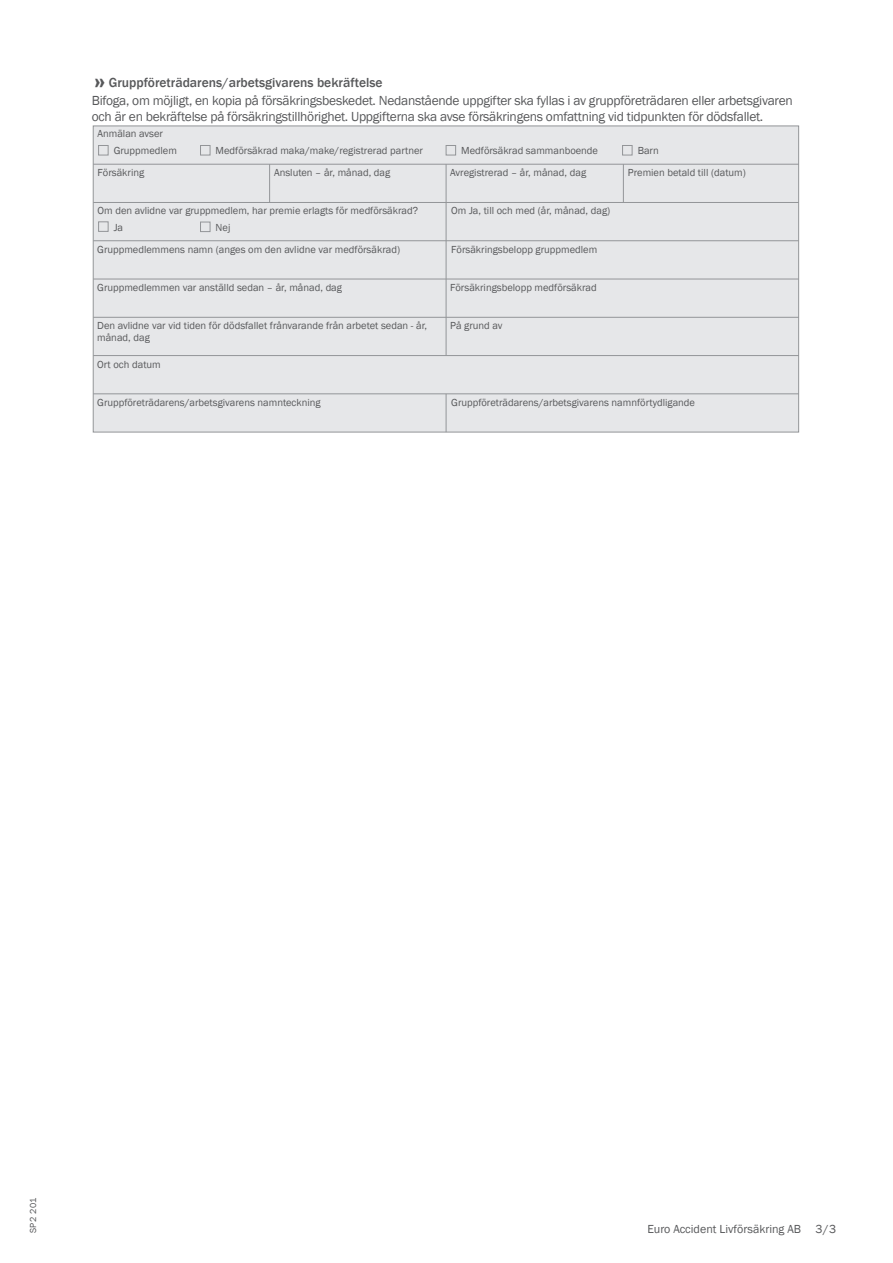
<style>
.page{position:relative;width:893px;height:1263px;background:#fff}
.page>*{position:absolute;margin:0;border:0;box-sizing:border-box;transform-origin:0 0}
.Styckesrubrik{font:800 30px "Franklin Gothic";color:#57585a}
.t1{font:13.5px/16.5px "Franklin Gothic";letter-spacing:-.02em;color:#57585a}
.Styckesrubrik-2{font:500 13.5px "Franklin Gothic";color:#57585a}
.t2{font:12px "Franklin Gothic";color:#57585a}
.t3{font:10.5px/12px "Franklin Gothic";color:#57585a}
.t4{font:9px "Franklin Gothic";letter-spacing:.05em;color:#57585a}
</style>
<div class="page">
<div style="left:93px;top:126px;width:706px;height:306px;background:#e6e7e9;border:1px solid #939598"></div>
<hr style="left:93px;top:164px;width:706px;height:1px;background:#939598">
<div style="left:98px;top:145px;width:10px;height:10px;border:1px solid #939598"></div>
<div style="left:622px;top:145px;width:10px;height:10px;border:1px solid #939598"></div>
<div style="left:446px;top:145px;width:10px;height:10px;border:1px solid #939598"></div>
<div style="left:98px;top:222px;width:10px;height:10px;border:1px solid #939598"></div>
<div style="left:200px;top:145px;width:10px;height:10px;border:1px solid #939598"></div>
<hr style="left:93px;top:202px;width:706px;height:1px;background:#939598">
<div style="left:200px;top:222px;width:10px;height:10px;border:1px solid #939598"></div>
<hr style="left:446px;top:164px;width:1px;height:191px;background:#939598">
<hr style="left:269px;top:164px;width:1px;height:38px;background:#939598">
<hr style="left:623px;top:164px;width:1px;height:38px;background:#939598">
<hr style="left:93px;top:240px;width:706px;height:1px;background:#939598">
<hr style="left:93px;top:279px;width:706px;height:1px;background:#939598">
<hr style="left:93px;top:317px;width:706px;height:1px;background:#939598">
<hr style="left:93px;top:355px;width:706px;height:1px;background:#939598">
<hr style="left:446px;top:394px;width:1px;height:38px;background:#939598">
<hr style="left:93px;top:394px;width:706px;height:1px;background:#939598">
<p class="Styckesrubrik" style="left:94px;top:61px;width:13px">»</p>
<p class="Styckesrubrik-2" style="left:109px;top:74px;width:275px">Gruppföreträdarens/arbetsgivarens bekräftelse</p>
<p class="t1" style="left:92px;top:92px;width:702px">Bifoga, om möjligt, en kopia på försäkringsbeskedet. Nedanstående uppgifter ska fyllas i av gruppföreträdaren eller arbetsgivaren och är en bekräftelse på försäkringstillhörighet. Uppgifterna ska avse försäkringens omfattning vid tidpunkten för dödsfallet.</p>
<p class="t3" style="left:98px;top:128px;width:67px">Anmälan avser</p>
<p class="t3" style="left:98px;top:167px;width:48px">Försäkring</p>
<p class="t3" style="left:451px;top:205px;width:161px">Om Ja, till och med (år, månad, dag)</p>
<p class="t3" style="left:451px;top:243px;width:148px">Försäkringsbelopp gruppmedlem</p>
<p class="t3" style="left:97px;top:282px;width:246px">Gruppmedlemmen var anställd sedan – år, månad, dag</p>
<p class="t3" style="left:97px;top:320px;width:331px">Den avlidne var vid tiden för dödsfallet frånvarande från arbetet sedan - år, månad, dag</p>
<p class="t3" style="left:114px;top:145px;width:65px">Gruppmedlem</p>
<p class="t3" style="left:461px;top:145px;width:138px">Medförsäkrad sammanboende</p>
<p class="t3" style="left:638px;top:145px;width:23px">Barn</p>
<p class="t3" style="left:216px;top:145px;width:209px">Medförsäkrad maka/make/registrerad partner</p>
<p class="t3" style="left:274px;top:167px;width:118px">Ansluten – år, månad, dag</p>
<p class="t3" style="left:450px;top:167px;width:137px">Avregistrerad – år, månad, dag</p>
<p class="t3" style="left:628px;top:167px;width:120px">Premien betald till (datum)</p>
<p class="t3" style="left:98px;top:205px;width:322px">Om den avlidne var gruppmedlem, har premie erlagts för medförsäkrad?</p>
<p class="t3" style="left:114px;top:221px;width:11px">Ja</p>
<p class="t3" style="left:216px;top:222px;width:16px">Nej</p>
<p class="t3" style="left:97px;top:243px;width:304px">Gruppmedlemmens namn (anges om den avlidne var medförsäkrad)</p>
<p class="t3" style="left:450px;top:282px;width:148px">Försäkringsbelopp medförsäkrad</p>
<p class="t3" style="left:450px;top:320px;width:54px">På grund av</p>
<p class="t3" style="left:97px;top:358px;width:65px">Ort och datum</p>
<p class="t3" style="left:97px;top:396px;width:225px">Gruppföreträdarens/arbetsgivarens namnteckning</p>
<p class="t3" style="left:451px;top:396px;width:245px">Gruppföreträdarens/arbetsgivarens namnförtydligande</p>
<p class="t4" style="left:27px;top:1233px;width:37px;rotate:-90deg">SP2 201</p>
<p class="t2" style="left:647px;top:1222px;width:190px">Euro Accident Livförsäkring AB 3/3</p>
</div>
